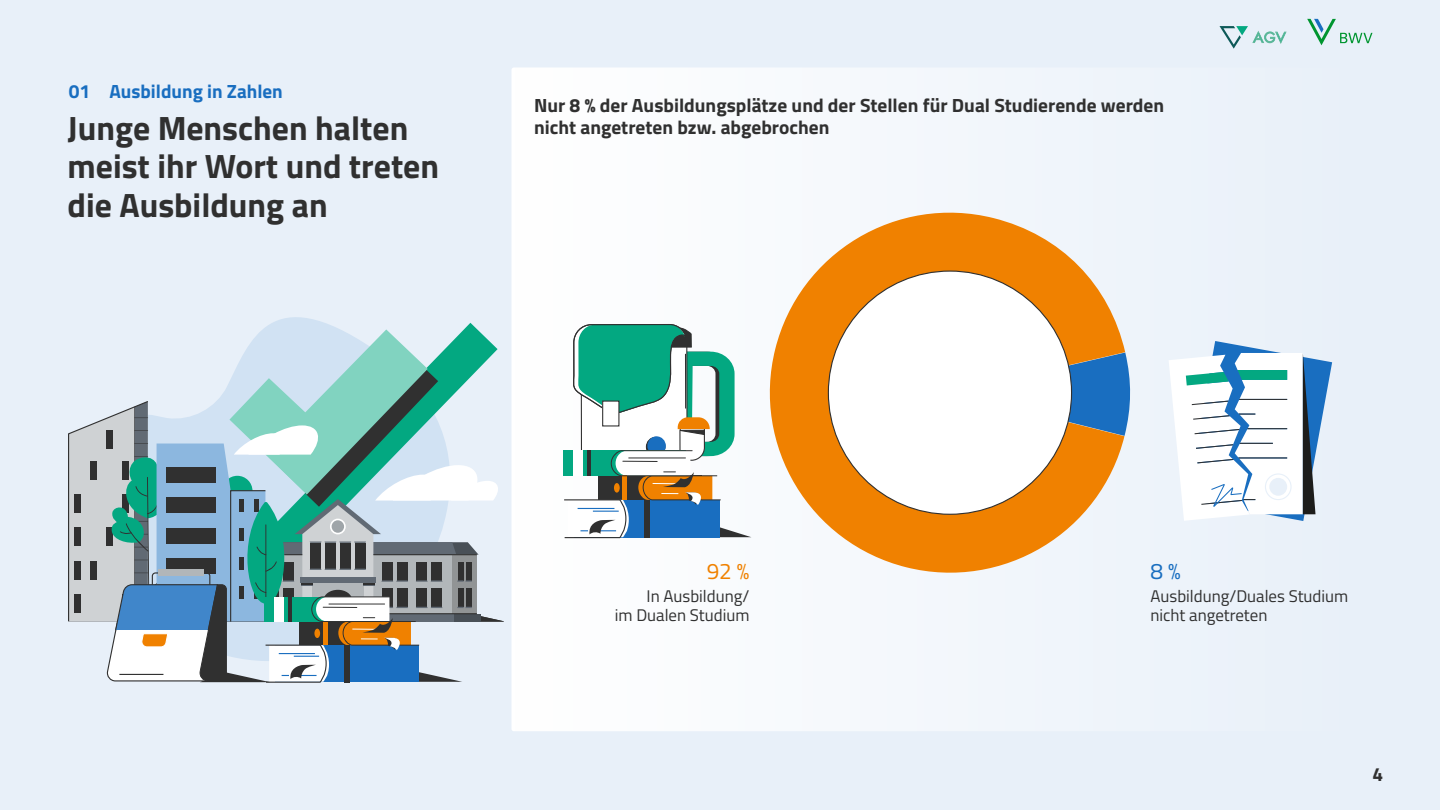
<style>
.page{position:relative;width:1440px;height:810px;background:#e8f0f9}
.page>*{position:absolute;margin:0;border:0;box-sizing:border-box;transform-origin:0 0}
.t1{font:700 33.75px/38.2px "Titillium Web";color:#303030}
.t2{font:22.5px "Titillium Web";color:#f08100}
.t3{font:22.5px "Titillium Web";color:#196ec0}
.t4{font:700 19.12px/22.5px "Titillium Web";color:#303030}
.t5{font:700 19.12px "Titillium Web";color:#196ec0}
.t6{font:16.88px/19.1px "Titillium Web";color:#303030}
</style>
<div class="page">
<div style="left:512px;top:68px;width:860px;height:663px;background:#f3f7fb;border-radius:2px"></div>
<svg style="left:1125px;top:353px;width:6px;height:81px"></svg>
<svg style="left:769px;top:212px;width:356px;height:361px;fill:#f08100"></svg>
<div style="left:828px;top:271px;width:244px;height:243px;background:#fff;border-radius:50%"></div>
<svg style="left:563px;top:324px;width:188px;height:215px"></svg>
<svg style="left:1169px;top:341px;width:163px;height:180px"></svg>
<svg style="left:273px;top:279px;width:244px;height:415px"></svg>
<svg style="left:264px;top:323px;width:234px;height:6px"></svg>
<svg style="left:68px;top:329px;width:436px;height:354px"></svg>
<svg style="left:1307px;top:19px;width:66px;height:26px"></svg>
<svg style="left:1219px;top:26px;width:67px;height:23px"></svg>
<p class="t5" style="left:69px;top:77px;width:215px">01 Ausbildung in Zahlen</p>
<h1 class="t1" style="left:68px;top:107px;width:373px">Junge Menschen halten meist ihr Wort und treten die Ausbildung an</h1>
<p class="t4" style="left:534px;top:93px;width:632px">Nur 8 % der Ausbildungsplätze und der Stellen für Dual Studierende werden nicht angetreten bzw. abgebrochen</p>
<p class="t2" style="left:707px;top:554px;width:44px">92 %</p>
<p class="t3" style="left:1150px;top:554px;width:32px">8%</p>
<p class="t6" style="left:615px;top:586px;width:136px;text-align:right">In Ausbildung/<br>im Dualen Studium</p>
<p class="t6" style="left:1150px;top:586px;width:199px">Ausbildung/Duales Studium nicht angetreten</p>
<p class="t4" style="left:1372px;top:763px;width:12px">4</p>
</div>
